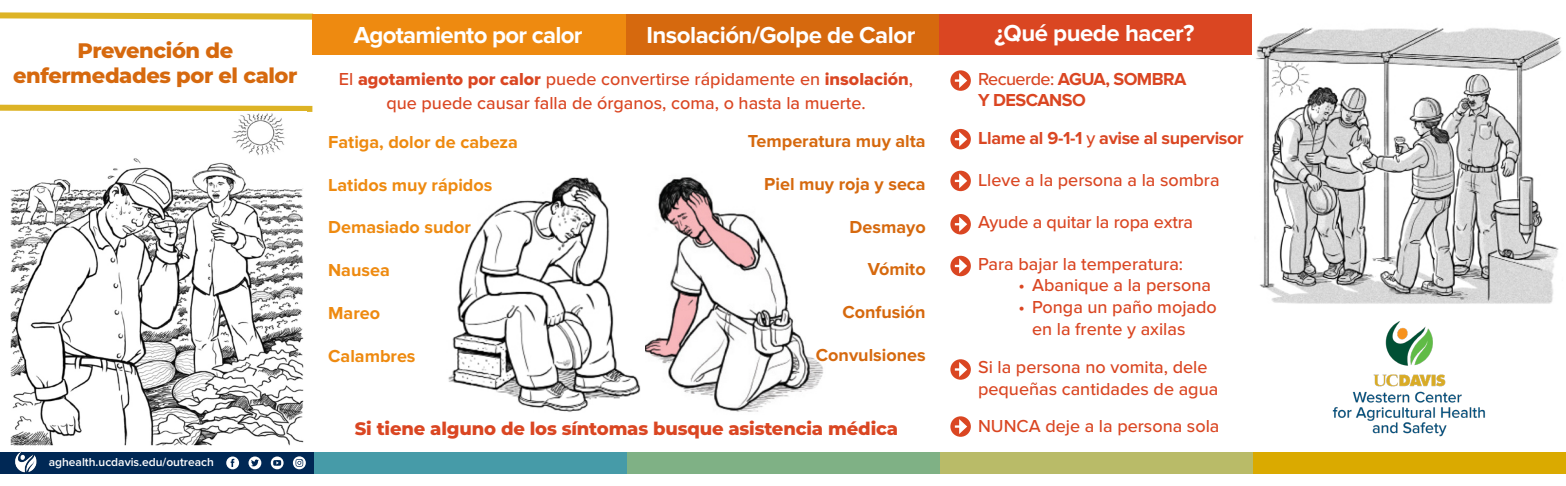
<style>
.page{position:relative;width:1566px;height:486px;background:#fff}
.page>*{position:absolute;margin:0;border:0;box-sizing:border-box;transform-origin:0 0}
.t1{font:700 24px "Proxima Nova";letter-spacing:-.02em;color:#fff}
.t2{font:800 21px "Montserrat";letter-spacing:-.02em;color:#d6690e}
.t3{font:500 18px/21.6px "Proxima Nova";color:#da4622}
.t4{font:700 18px "Proxima Nova";color:#ee8a10}
.t5{font:700 18px "Proxima Nova";color:#d6690e}
.t6{font:700 18px "Proxima Nova";letter-spacing:-.02em;color:#da4622}
.t7{font:800 18px "Montserrat";letter-spacing:-.01em;color:#da4622}
.t8{font:600 12px "Proxima Nova";color:#fff}
.s1{font-family:"Proxima Nova Extrabld";font-weight:400}
.s2{font-weight:500}
</style>
<div class="page">
<div style="left:1253px;top:452px;width:313px;height:22px;background:#daaa00"></div>
<div style="left:940px;top:452px;width:313px;height:22px;background:#b9bb68"></div>
<div style="left:626px;top:452px;width:314px;height:22px;background:#7fb185"></div>
<div style="left:313px;top:452px;width:313px;height:22px;background:#469ba8"></div>
<div style="left:0;top:452px;width:313px;height:22px;background:#002855"></div>
<svg style="left:226px;top:457px;width:13px;height:12px"></svg>
<svg style="left:231px;top:459px;width:3px;height:8px"></svg>
<div style="left:249px;top:457px;width:12px;height:12px;background:#fff;border-radius:50%"></div>
<svg style="left:251px;top:459px;width:8px;height:7px"></svg>
<svg style="left:271px;top:457px;width:13px;height:12px"></svg>
<svg style="left:293px;top:456px;width:13px;height:13px"></svg>
<img style="left:15px;top:451px;width:22px;height:22px">
<svg style="left:0;top:104px;width:313px;height:8px;background:#e3c14f"></svg>
<svg style="left:0;top:12px;width:314px;height:8px;background:#e5c55b"></svg>
<div style="left:626px;top:14px;width:314px;height:40px;background:#d6690e"></div>
<div style="left:312px;top:14px;width:314px;height:40px;background:#ee8a10"></div>
<div style="left:950px;top:171px;width:21px;height:20px;background:#da4622;border-radius:50%"></div>
<svg style="left:955px;top:173px;width:12px;height:15px"></svg>
<div style="left:950px;top:129px;width:21px;height:20px;background:#da4622;border-radius:50%"></div>
<svg style="left:955px;top:132px;width:12px;height:15px"></svg>
<svg style="left:950px;top:70px;width:21px;height:21px"></svg>
<svg style="left:955px;top:73px;width:12px;height:15px"></svg>
<div style="left:950px;top:214px;width:21px;height:20px;background:#da4622;border-radius:50%"></div>
<svg style="left:955px;top:217px;width:12px;height:15px"></svg>
<svg style="left:950px;top:359px;width:21px;height:21px"></svg>
<svg style="left:955px;top:362px;width:12px;height:15px"></svg>
<svg style="left:950px;top:416px;width:21px;height:21px"></svg>
<svg style="left:955px;top:419px;width:12px;height:15px"></svg>
<div style="left:950px;top:256px;width:21px;height:20px;background:#da4622;border-radius:50%"></div>
<svg style="left:955px;top:259px;width:12px;height:15px"></svg>
<div style="left:940px;top:14px;width:312px;height:40px;background:#da4622"></div>
<img style="left:1332px;top:321px;width:153px;height:116px">
<img style="left:9px;top:111px;width:298px;height:335px">
<img style="left:645px;top:177px;width:178px;height:235px">
<img style="left:448px;top:177px;width:193px;height:235px">
<img style="left:1256px;top:27px;width:306px;height:277px">
<p class="t2" style="left:77px;top:35px;width:157px">Prevención de</p>
<p class="t2" style="left:13px;top:60px;width:286px">enfermedades por el calor</p>
<p class="t8" style="left:49px;top:455px;width:167px">aghealth.ucdavis.edu/outreach</p>
<p class="t1" style="left:354px;top:21px;width:230px">Agotamiento por calor</p>
<p class="t1" style="left:646px;top:21px;width:270px">Insolación/Golpe de Calor</p>
<p class="t3" style="left:339px;top:68px;width:576px">El <span class="s1">agotamiento por calor</span> puede convertirse rápidamente en <span class="s1">insolación</span>,</p>
<p class="t3" style="left:386px;top:93px;width:481px">que puede causar falla de órganos, coma, o hasta la muerte.</p>
<p class="t4" style="left:328px;top:131px;width:191px">Fatiga, dolor de cabeza</p>
<p class="t4" style="left:328px;top:174px;width:166px">Latidos muy rápidos</p>
<p class="t4" style="left:328px;top:217px;width:144px">Demasiado sudor</p>
<p class="t4" style="left:328px;top:260px;width:63px">Nausea</p>
<p class="t4" style="left:328px;top:302px;width:53px">Mareo</p>
<p class="t4" style="left:328px;top:345px;width:89px">Calambres</p>
<p class="t5" style="left:748px;top:131px;width:179px">Temperatura muy alta</p>
<p class="t5" style="left:764px;top:174px;width:163px">Piel muy roja y seca</p>
<p class="t5" style="left:850px;top:216px;width:78px">Desmayo</p>
<p class="t5" style="left:868px;top:259px;width:59px">Vómito</p>
<p class="t5" style="left:842px;top:302px;width:85px">Confusión</p>
<p class="t5" style="left:816px;top:345px;width:111px">Convulsiones</p>
<p class="t7" style="left:355px;top:415px;width:545px">Si tiene alguno de los síntomas busque asistencia médica</p>
<p class="t1" style="left:994px;top:19px;width:202px">¿Qué puede hacer?</p>
<p class="t6" style="left:978px;top:68px;width:210px"><span class="s2">Recuerde:</span> AGUA, SOMBRA</p>
<p class="t6" style="left:978px;top:90px;width:109px">Y DESCANSO</p>
<p class="t6" style="left:978px;top:128px;width:267px">Llame al 9-1-1 <span class="s2">y</span> avise al supervisor</p>
<p class="t3" style="left:978px;top:170px;width:243px">Lleve a la persona a la sombra</p>
<p class="t3" style="left:978px;top:212px;width:217px">Ayude a quitar la ropa extra</p>
<p class="t3" style="left:978px;top:254px;width:207px">Para bajar la temperatura:</p>
<p class="t3" style="left:1019px;top:275px;width:194px">• Abanique a la persona</p>
<p class="t3" style="left:1032px;top:297px;width:186px;text-indent:-14px">• Ponga un paño mojado en la frente y axilas</p>
<p class="t3" style="left:978px;top:357px;width:242px">Si la persona no vomita, dele pequeñas cantidades de agua</p>
<p class="t3" style="left:978px;top:416px;width:243px">NUNCA deje a la persona sola</p>
</div>
